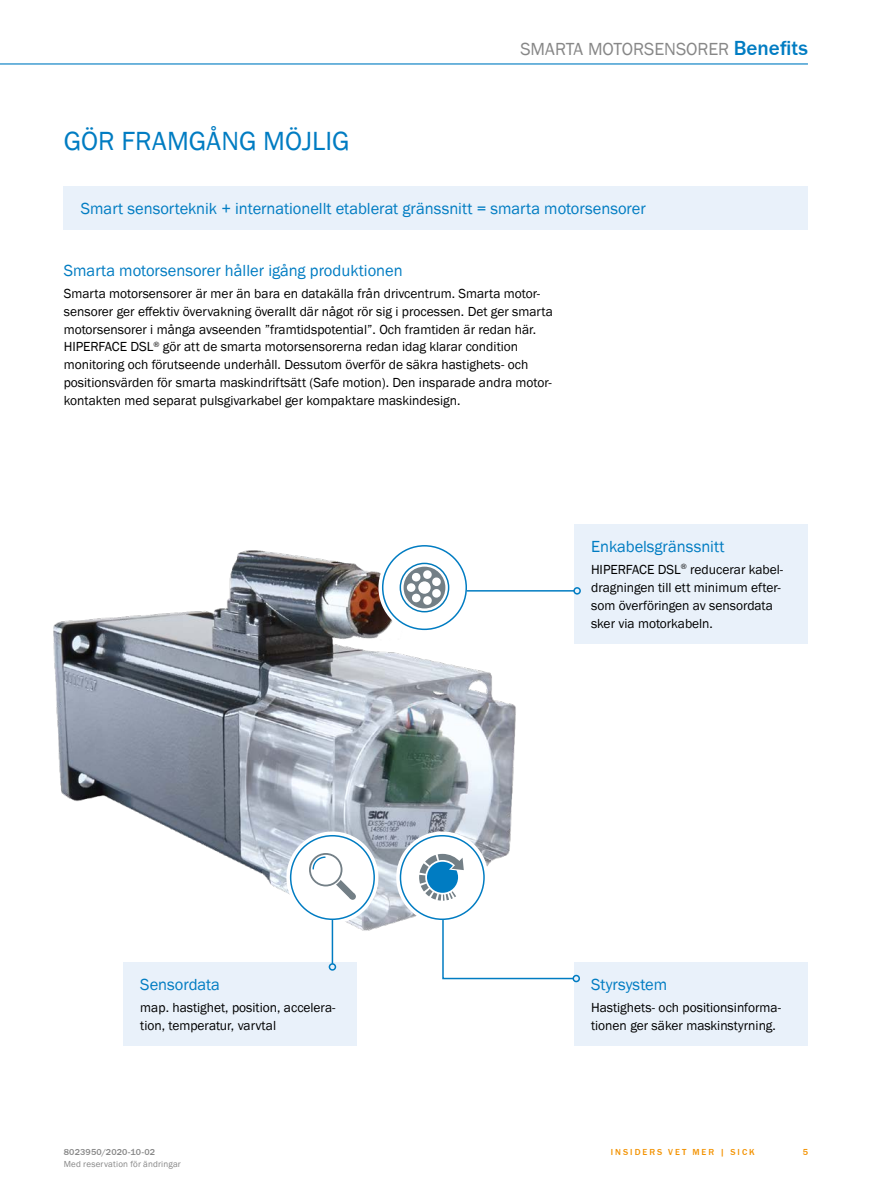
<style>
.page{position:relative;width:893px;height:1188px;background:#fff}
.page>*{position:absolute;margin:0;border:0;box-sizing:border-box;transform-origin:0 0}
.t1{font:27px "SICK Franklin";color:#007cc2}
.t2{font:18px "SICK Franklin";color:#878787}
.t3{font:16.5px "SICK Franklin";color:#007cc2}
.t4{font:13.5px/17.9px "SICK Franklin";color:#000}
.t5{font:9px "SICK Franklin";letter-spacing:.02em;color:#878787}
.t6{font:500 9px "SICK Franklin";letter-spacing:.225em;color:#f39200}
.t7{font:500 9px "SICK Franklin";letter-spacing:.02em;color:#878787}
.s1{font-weight:500;font-size:21px;color:#007cc2}
</style>
<div class="page">
<hr style="left:0;top:63px;width:808px;height:2px;background:#007cc2">
<img style="left:53px;top:550px;width:463px;height:400px">
<div style="left:574px;top:524px;width:234px;height:119px;background:#e9f1fa"></div>
<div style="left:64px;top:186px;width:744px;height:44px;background:#e9f1fa"></div>
<div style="left:123px;top:962px;width:234px;height:83px;background:#e9f1fa"></div>
<div style="left:574px;top:962px;width:234px;height:83px;background:#e9f1fa"></div>
<svg style="left:286px;top:831px;width:92px;height:93px"></svg>
<div style="left:291px;top:836px;width:83px;height:83px;background:#fff;border-radius:50%"></div>
<svg style="left:309px;top:853px;width:46px;height:46px"></svg>
<div style="left:290px;top:835px;width:85px;height:85px;border:2px solid #007cc2;border-radius:50%"></div>
<svg style="left:378px;top:542px;width:92px;height:92px"></svg>
<div style="left:383px;top:546px;width:83px;height:83px;background:#fff;border-radius:50%"></div>
<svg style="left:400px;top:563px;width:49px;height:49px"></svg>
<div style="left:382px;top:545px;width:85px;height:85px;border:2px solid #007cc2;border-radius:50%"></div>
<svg style="left:396px;top:831px;width:92px;height:93px"></svg>
<div style="left:400px;top:836px;width:84px;height:83px;background:#fff;border-radius:50%"></div>
<svg style="left:419px;top:854px;width:45px;height:47px"></svg>
<div style="left:400px;top:835px;width:85px;height:85px;border:2px solid #007cc2;border-radius:50%"></div>
<hr style="left:467px;top:590px;width:107px;height:2px;background:#007cc2">
<div style="left:573px;top:587px;width:8px;height:8px;border:2px solid #007cc2;border-radius:50%"></div>
<svg style="left:441px;top:919px;width:133px;height:61px"></svg>
<div style="left:572px;top:975px;width:8px;height:7px;border:2px solid #007cc2;border-radius:50%"></div>
<hr style="left:332px;top:920px;width:1px;height:44px;background:#007cc2">
<div style="left:329px;top:963px;width:7px;height:8px;border:2px solid #007cc2;border-radius:50%"></div>
<h1 class="t1" style="left:64px;top:124px;width:287px">GÖR FRAMGÅNG MÖJLIG</h1>
<h2 class="t2" style="left:520px;top:38px;width:289px">SMARTA MOTORSENSORER <span class="s1">BENEFITS</span></h2>
<p class="t3" style="left:81px;top:198px;width:566px">Smart sensorteknik + internationellt etablerat gränssnitt = smarta motorsensorer</p>
<p class="t3" style="left:64px;top:260px;width:340px">Smarta motorsensorer håller igång produktionen</p>
<p class="t4" style="left:64px;top:284px;width:490px">Smarta motorsensorer är mer än bara en datakälla från drivcentrum. Smarta motor&shy;sensorer ger effektiv övervakning överallt där något rör sig i processen. Det ger smarta motorsensorer i många avseenden ”framtidspotential”. Och framtiden är redan här.<br>HIPERFACE DSL<sup>®</sup> gör att de smarta motorsensorerna redan idag klarar condition monitoring och förutseende underhåll. Dessutom överför de säkra hastighets- och positionsvärden för smarta maskindriftsätt (Safe motion). Den insparade andra motor&shy;kontakten med separat pulsgivarkabel ger kompaktare maskindesign.</p>
<p class="t3" style="left:591px;top:536px;width:135px">Enkabelsgränssnitt</p>
<p class="t4" style="left:591px;top:561px;width:193px">HIPERFACE DSL<sup>®</sup> reducerar kabel&shy;dragningen till ett minimum efter&shy;som överföringen av sensordata sker via motorkabeln.</p>
<p class="t3" style="left:140px;top:974px;width:81px">Sensordata</p>
<p class="t4" style="left:140px;top:998px;width:197px">map. hastighet, position, accelera&shy;tion, temperatur, varvtal</p>
<p class="t3" style="left:591px;top:974px;width:78px">Styrsystem</p>
<p class="t4" style="left:591px;top:998px;width:191px">Hastighets- och positionsinforma&shy;tionen ger säker maskinstyrning.</p>
<p class="t7" style="left:64px;top:1146px;width:93px">8023950/2020-10-02</p>
<p class="t6" style="left:611px;top:1146px;width:145px">INSI DERS VET MER | SICK</p>
<p class="t5" style="left:64px;top:1159px;width:119px">Med reservation för ändringar</p>
<p class="t6" style="left:803px;top:1146px;width:7px">5</p>
</div>
